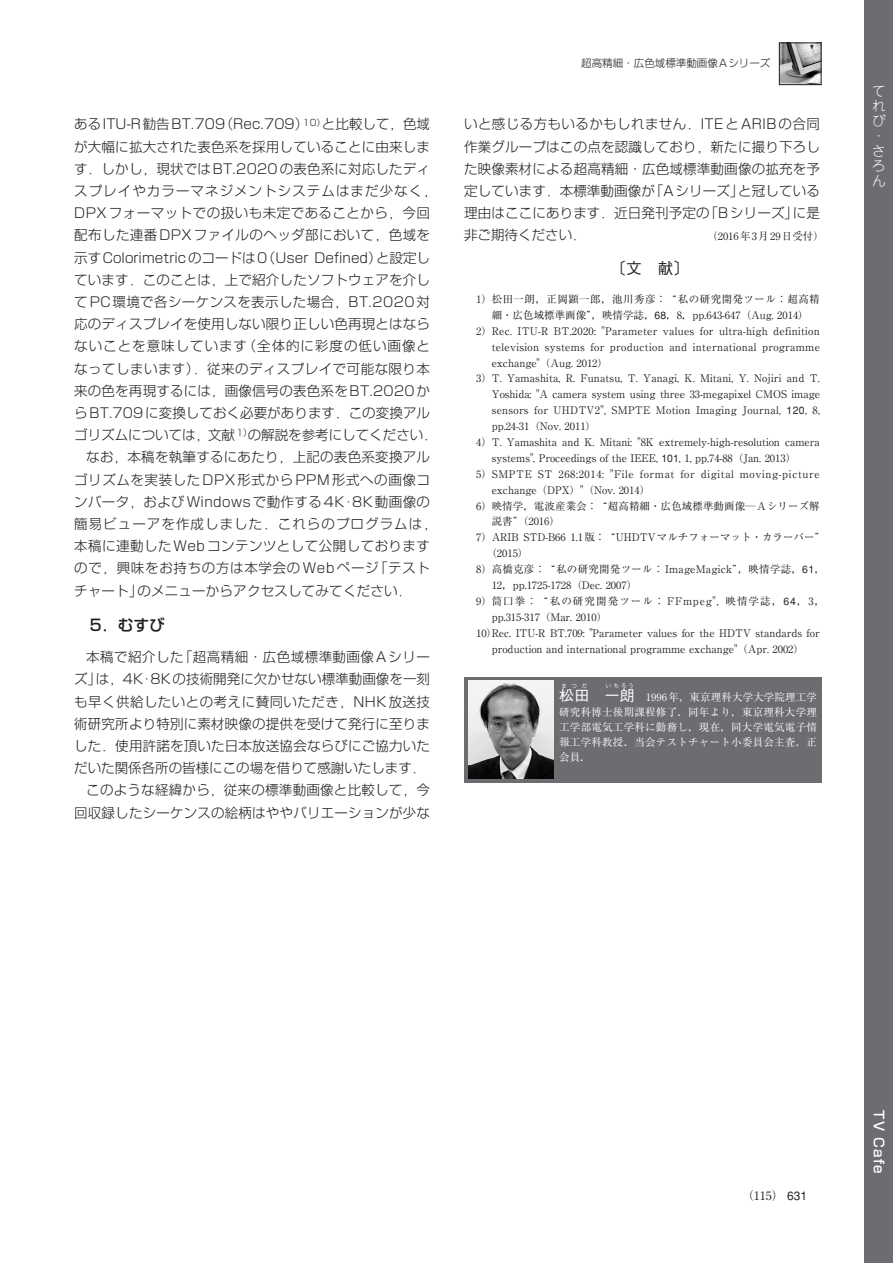
<style>
.page{position:relative;width:893px;height:1263px;background:#fff}
.page>*{position:absolute;margin:0;border:0;box-sizing:border-box;transform-origin:0 0}
.t1{font:500 15.75px "Shin Go";color:#231f20}
.t2{font:500 15.75px "Gothic BBB";color:#231f20}
.t3{font:500 15px "Gothic BBB";color:#fff}
.t4{font:300 13.5px/22.2px "Shin Go";letter-spacing:.015em;color:#231f20;text-align:justify}
.t5{font:300 13.5px "Shin Go";letter-spacing:.035em;color:#231f20}
.t6{font:300 13.5px "Shin Go";letter-spacing:.075em;color:#231f20}
.t7{font:300 13.5px "Shin Go";letter-spacing:.045em;color:#231f20}
.t8{font:300 13.5px "Shin Go";letter-spacing:.05em;color:#231f20}
.t9{font:300 13.5px/15px "Jun 101";color:#fff;text-align:justify}
.t10{font:500 13.5px "Shin Go";letter-spacing:.075em;color:#fff}
.t11{font:12px "Ryumin";color:#231f20}
.t12{font:10.5px "Ryumin";color:#231f20}
.t13{font:10.5px "Ryumin";letter-spacing:.03em;color:#231f20}
.t14{font:10.5px "Ryumin";letter-spacing:.025em;color:#231f20}
.t15{font:10.5px/15px "Ryumin";letter-spacing:.025em;color:#fff;text-align:justify}
.t16{font:10.5px "Ryumin";letter-spacing:.06em;color:#231f20}
.t17{font:10.5px "Ryumin";letter-spacing:.105em;color:#231f20}
.t18{font:10.5px "Ryumin";letter-spacing:.04em;color:#231f20}
.t19{font:300 10.5px "Shin Go";color:#231f20}
.t20{font:500 6px "Gothic BBB";letter-spacing:.255em;color:#fff}
.s1{font-family:"Gothic BBB";font-weight:500}
</style>
<div class="page">
<div style="left:864px;top:0;width:28px;height:1263px;background:#6c6d70"></div>
<img style="left:781px;top:45px;width:38px;height:38px">
<div style="left:779px;top:43px;width:42px;height:42px;border:1px solid #231f20"></div>
<div style="left:464px;top:677px;width:357px;height:105px;background:#6c6d70"></div>
<img style="left:468px;top:681px;width:85px;height:97px">
<p class="t4" style="left:74px;top:115px;width:357px">あるITU-R勧告BT.709（Rec.709）<sup>10）</sup>と比較して，色域</p>
<p class="t4" style="left:74px;top:137px;width:357px">が大幅に拡大された表色系を採用していることに由来しま</p>
<p class="t4" style="left:74px;top:159px;width:357px">す．しかし，現状ではBT.2020の表色系に対応したディ</p>
<p class="t6" style="left:74px;top:186px;width:364px">スプレイやカラーマネジメントシステムはまだ少なく，</p>
<p class="t5" style="left:74px;top:208px;width:357px">DPXフォーマットでの扱いも未定であることから，今回</p>
<p class="t4" style="left:74px;top:226px;width:357px">配布した連番DPXファイルのヘッダ部において，色域を</p>
<p class="t4" style="left:74px;top:248px;width:357px">示すColorimetricのコードは0（User Defined）と設定し</p>
<p class="t4" style="left:74px;top:270px;width:357px">ています．このことは，上で紹介したソフトウェアを介し</p>
<p class="t4" style="left:74px;top:293px;width:357px">てPC環境で各シーケンスを表示した場合，BT.2020対</p>
<p class="t4" style="left:74px;top:315px;width:357px">応のディスプレイを使用しない限り正しい色再現とはなら</p>
<p class="t6" style="left:74px;top:341px;width:357px">ないことを意味しています（全体的に彩度の低い画像と</p>
<p class="t5" style="left:74px;top:363px;width:357px">なってしまいます）．従来のディスプレイで可能な限り本</p>
<p class="t4" style="left:74px;top:381px;width:357px">来の色を再現するには，画像信号の表色系をBT.2020か</p>
<p class="t4" style="left:74px;top:404px;width:357px">らBT.709に変換しておく必要があります．この変換アル</p>
<p class="t4" style="left:74px;top:426px;width:364px">ゴリズムについては，文献<sup>1）</sup>の解説を参考にしてください．</p>
<p class="t4" style="left:86px;top:448px;width:345px">なお，本稿を執筆するにあたり，上記の表色系変換アル</p>
<p class="t7" style="left:74px;top:474px;width:357px">ゴリズムを実装したDPX形式からPPM形式への画像コ</p>
<p class="t4" style="left:74px;top:492px;width:357px">ンバータ，およびWindowsで動作する4K･8K動画像の</p>
<p class="t6" style="left:74px;top:519px;width:364px">簡易ビューアを作成しました．これらのプログラムは，</p>
<p class="t5" style="left:74px;top:541px;width:357px">本稿に連動したWebコンテンツとして公開しております</p>
<p class="t8" style="left:74px;top:563px;width:357px">ので，興味をお持ちの方は本学会のWebページ「テスト</p>
<p class="t4" style="left:74px;top:581px;width:338px">チャート」のメニューからアクセスしてみてください．</p>
<p class="t1" style="left:90px;top:619px;width:76px">5．むすび</p>
<p class="t5" style="left:86px;top:652px;width:345px">本稿で紹介した「超高精細・広色域標準動画像Aシリー</p>
<p class="t4" style="left:74px;top:670px;width:357px">ズ」は，4K･8Kの技術開発に欠かせない標準動画像を一刻</p>
<p class="t5" style="left:74px;top:696px;width:357px">も早く供給したいとの考えに賛同いただき，NHK放送技</p>
<p class="t4" style="left:74px;top:714px;width:357px">術研究所より特別に素材映像の提供を受けて発行に至りま</p>
<p class="t4" style="left:74px;top:737px;width:357px">した．使用許諾を頂いた日本放送協会ならびにご協力いた</p>
<p class="t4" style="left:74px;top:759px;width:352px">だいた関係各所の皆様にこの場を借りて感謝いたします．</p>
<p class="t4" style="left:86px;top:781px;width:345px">このような経緯から，従来の標準動画像と比較して，今</p>
<p class="t4" style="left:74px;top:803px;width:357px">回収録したシーケンスの絵柄はややバリエーションが少な</p>
<p class="t19" style="left:581px;top:59px;width:190px">超高精細・広色域標準動画像Aシリーズ</p>
<p class="t4" style="left:464px;top:115px;width:357px">いと感じる方もいるかもしれません．ITEとARIBの合同作業グループはこの点を認識しており，新たに撮り下ろした映像素材による超高精細・広色域標準動画像の拡充を予定しています．本標準動画像が「Aシリーズ」と冠している理由はここにあります．近日発刊予定の「Bシリーズ」に是非ご期待ください．</p>
<p class="t12" style="left:707px;top:233px;width:118px">（2016年3月29日受付）</p>
<p class="t2" style="left:610px;top:263px;width:80px">〔文　献〕</p>
<p class="t18" style="left:476px;top:295px;width:345px">1）松田一朗，正岡顕一郎，池川秀彦：“私の研究開発ツール：超高精</p>
<p class="t12" style="left:491px;top:311px;width:318px">細・広色域標準画像”，映情学誌，<span class="s1">68</span>，8，pp.643-647（Aug. 2014）</p>
<p class="t14" style="left:476px;top:328px;width:345px">2）Rec. ITU-R BT.2020: "Parameter values for ultra-high definition</p>
<p class="t13" style="left:491px;top:343px;width:330px">television systems for production and international programme</p>
<p class="t12" style="left:491px;top:359px;width:118px">exchange"（Aug. 2012）</p>
<p class="t12" style="left:476px;top:375px;width:345px">3）T. Yamashita, R. Funatsu, T. Yanagi, K. Mitani, Y. Nojiri and T.</p>
<p class="t12" style="left:491px;top:391px;width:330px">Yoshida: "A camera system using three 33-megapixel CMOS image</p>
<p class="t13" style="left:491px;top:406px;width:330px">sensors for UHDTV2", SMPTE Motion Imaging Journal, <span class="s1">120</span>, 8,</p>
<p class="t12" style="left:491px;top:423px;width:106px">pp.24-31（Nov. 2011）</p>
<p class="t12" style="left:476px;top:438px;width:345px">4）T. Yamashita and K. Mitani: "8K extremely-high-resolution camera</p>
<p class="t12" style="left:491px;top:454px;width:306px">systems", Proceedings of the IEEE, <span class="s1">101</span>, 1, pp.74-88（Jan. 2013）</p>
<p class="t16" style="left:476px;top:470px;width:345px">5）SMPTE ST 268:2014: "File format for digital moving-picture</p>
<p class="t12" style="left:491px;top:486px;width:160px">exchange（DPX）"（Nov. 2014）</p>
<p class="t12" style="left:476px;top:502px;width:345px">6）映情学，電波産業会：“超高精細・広色域標準動画像―Aシリーズ解</p>
<p class="t12" style="left:491px;top:518px;width:70px">説書”（2016）</p>
<p class="t12" style="left:476px;top:533px;width:350px">7）ARIB STD-B66 1.1版：“UHDTVマルチフォーマット・カラーバー”</p>
<p class="t12" style="left:486px;top:549px;width:43px">（2015）</p>
<p class="t14" style="left:476px;top:565px;width:350px">8）高橋克彦：“私の研究開発ツール：ImageMagick”，映情学誌，<span class="s1">61</span>，</p>
<p class="t12" style="left:491px;top:581px;width:147px">12，pp.1725-1728（Dec. 2007）</p>
<p class="t17" style="left:476px;top:597px;width:350px">9）筒口拳：“私の研究開発ツール： FFmpeg", 映情学誌，<span class="s1">64</span>，3，</p>
<p class="t12" style="left:491px;top:613px;width:117px">pp.315-317（Mar. 2010）</p>
<p class="t12" style="left:476px;top:629px;width:345px">10）Rec. ITU-R BT.709: "Parameter values for the HDTV standards for</p>
<p class="t12" style="left:491px;top:645px;width:314px">production and international programme exchange"（Apr. 2002）</p>
<p class="t20" style="left:561px;top:683px;width:28px">まつだ</p>
<p class="t20" style="left:605px;top:683px;width:30px">いちろう</p>
<p class="t15" style="left:559px;top:691px;width:259px;text-indent:86px">1996年，東京理科大学大学院理工学研究科博士後期課程修了．同年より，東京理科大学理工学部電気工学科に勤務し，現在，同大学電気電子情報工学科教授．当会テストチャート小委員会主査．正会員．</p>
<p class="t3" style="left:604px;top:690px;width:32px">一朗</p>
<p class="t3" style="left:559px;top:690px;width:32px">松田</p>
<p class="t9" style="left:872px;top:86px;width:15px">てれび・さろん</p>
<p class="t11" style="left:741px;top:1192px;width:67px">（115） <span class="s1">631</span></p>
<p class="t10" style="left:884px;top:1110px;width:65px;rotate:90deg">TV Cafe</p>
</div>
